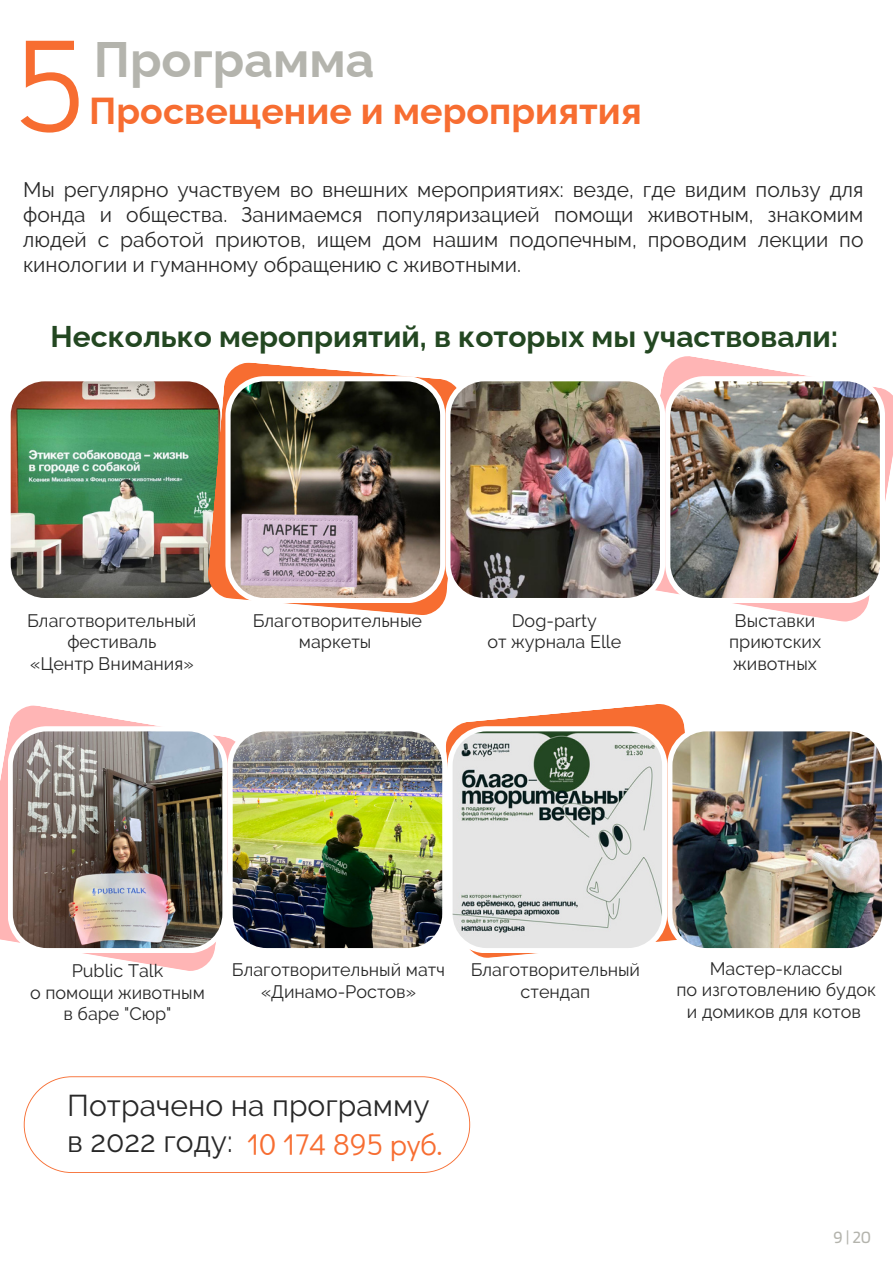
<style>
.page{position:relative;width:893px;height:1264px;background:#fff}
.page>*{position:absolute;margin:0;border:0;box-sizing:border-box;transform-origin:0 0}
.t1{font:131.55px "Didact Gothic";color:#f76d31}
.t2{font:700 49.8px "Raleway";color:#b4b4ad}
.t3{font:700 37.5px "Raleway";color:#f76d31}
.t4{font:700 30px "Raleway";color:#234721}
.t5{font:30px/36px "Raleway";color:#282828}
.t6{font:30px "Didact Gothic";color:#f76d31}
.t7{font:21px/24.8px "Raleway";color:#282828;text-align:justify}
.t8{font:18px/21.3px "Raleway";color:#282828;text-align:center}
.t9{font:18px "Blinker";color:#b4b4ad}
</style>
<div class="page">
<svg style="left:24px;top:1076px;width:446px;height:96px"></svg>
<img style="left:10px;top:381px;width:197px;height:217px">
<svg style="left:207px;top:362px;width:236px;height:253px"></svg>
<img style="left:225px;top:376px;width:220px;height:227px">
<svg style="left:663px;top:356px;width:229px;height:266px"></svg>
<img style="left:445px;top:376px;width:220px;height:227px">
<img style="left:665px;top:376px;width:220px;height:227px">
<svg style="left:0;top:705px;width:214px;height:266px"></svg>
<img style="left:8px;top:726px;width:219px;height:227px">
<img style="left:227px;top:731px;width:216px;height:218px">
<svg style="left:446px;top:704px;width:238px;height:254px"></svg>
<svg style="left:447px;top:726px;width:220px;height:227px;background:#caccc9"></svg>
<img style="left:667px;top:726px;width:215px;height:227px">
<p class="t1" style="left:13px;top:-7px;width:75px">5</p>
<p class="t2" style="left:94px;top:31px;width:282px">Программа</p>
<p class="t3" style="left:89px;top:88px;width:554px">Просвещение и мероприятия</p>
<p class="t7" style="left:23px;top:177px;width:841px">Мы регулярно участвуем во внешних мероприятиях: везде, где видим пользу для фонда и общества. Занимаемся популяризацией помощи животным, знакомим людей с работой приютов, ищем дом нашим подопечным, проводим лекции по кинологии и гуманному обращению с животными.</p>
<p class="t4" style="left:51px;top:318px;width:789px">Несколько мероприятий, в которых мы участвовали:</p>
<p class="t8" style="left:27px;top:610px;width:171px">Благотворительный</p>
<p class="t8" style="left:67px;top:631px;width:90px">фестиваль</p>
<p class="t8" style="left:30px;top:652px;width:165px">«Центр Внимания»</p>
<p class="t8" style="left:253px;top:610px;width:171px">Благотворительные маркеты</p>
<p class="t8" style="left:511px;top:610px;width:87px">Dog-party</p>
<p class="t8" style="left:487px;top:631px;width:135px">от журнала Elle</p>
<p class="t8" style="left:734px;top:610px;width:82px">Выставки</p>
<p class="t8" style="left:729px;top:631px;width:93px">приютских</p>
<p class="t8" style="left:733px;top:652px;width:85px">животных</p>
<p class="t8" style="left:72px;top:960px;width:93px">Public Talk</p>
<p class="t8" style="left:30px;top:981px;width:176px">о помощи животным</p>
<p class="t8" style="left:64px;top:1002px;width:109px">в баре "Сюр"</p>
<p class="t8" style="left:232px;top:959px;width:214px">Благотворительный матч «Динамо-Ростов»</p>
<p class="t5" style="left:67px;top:1087px;width:364px">Потрачено на программу в 2022 году:</p>
<p class="t6" style="left:247px;top:1123px;width:197px">10 174 895 руб.</p>
<p class="t8" style="left:471px;top:959px;width:171px">Благотворительный</p>
<p class="t8" style="left:520px;top:980px;width:71px">стендап</p>
<p class="t8" style="left:709px;top:957px;width:134px">Мастер-классы</p>
<p class="t8" style="left:676px;top:979px;width:201px">по изготовлению будок</p>
<p class="t8" style="left:686px;top:1000px;width:175px">и домиков для котов</p>
<p class="t9" style="left:833px;top:1225px;width:39px">9|20</p>
</div>
